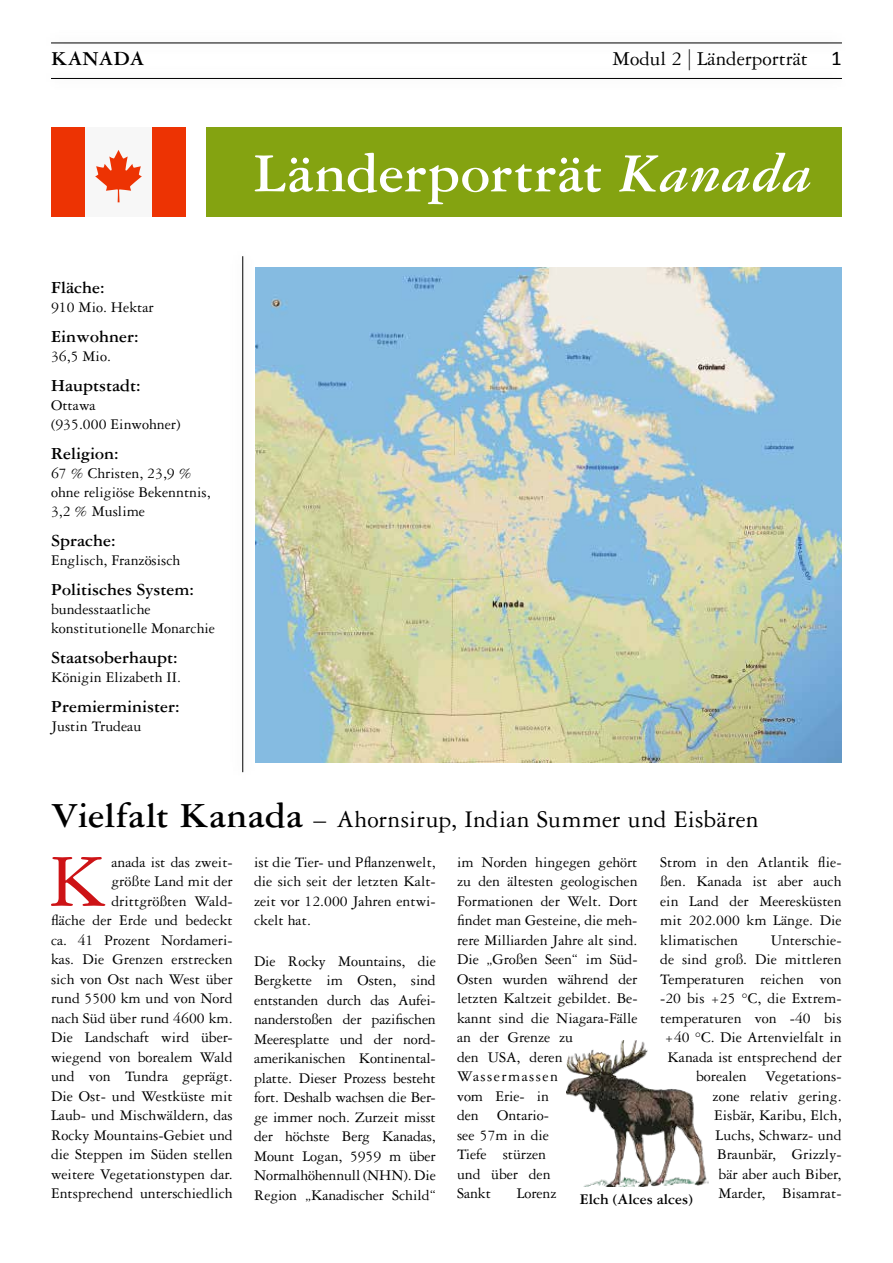
<style>
.page{position:relative;width:893px;height:1263px;background:#fff}
.page>*{position:absolute;margin:0;border:0;box-sizing:border-box;transform-origin:0 0}
.t1{font:79.5px "Garamond 3 LT Std";color:#cd1316}
.t2{font:700 58.5px "Garamond 3 LT Std";letter-spacing:.01em;color:#fff}
.t3{font:25.5px "Garamond 3 LT Std";letter-spacing:.01em;color:#000}
.t4{font:21px "Garamond 3 LT Std";color:#000}
.t5{font:700 21px "Garamond 3 LT Std";color:#000}
.t6{font:700 18px "Garamond 3 LT Std";color:#000}
.t7{font:15.75px/19.5px "Garamond 3 LT Std";color:#000}
.t8{font:700 15.75px "Garamond 3 LT Std";color:#000}
.s1{font-family:"Calibri"}
.s2{font-style:italic}
.s3{font-weight:700;font-size:37.5px}
</style>
<div class="page">
<hr style="left:51px;top:78px;width:791px;height:1px;background:#000">
<hr style="left:51px;top:43px;width:791px;height:1px;background:#000">
<img style="left:567px;top:1041px;width:141px;height:145px">
<hr style="left:242px;top:256px;width:1px;height:516px;background:#000">
<img style="left:255px;top:268px;width:587px;height:495px">
<div style="left:207px;top:128px;width:635px;height:89px;background:#84a311"></div>
<div style="left:85px;top:128px;width:67px;height:89px;background:#f7f7f7"></div>
<div style="left:152px;top:128px;width:34px;height:89px;background:#ed3303"></div>
<div style="left:51px;top:128px;width:34px;height:89px;background:#ed3303"></div>
<svg style="left:95px;top:150px;width:47px;height:52px"></svg>
<h3 class="t5" style="left:51px;top:47px;width:95px">KANADA</h3>
<h3 class="t4" style="left:613px;top:48px;width:231px">Modul 2 | Länderporträt <span class="s1">1</span></h3>
<p class="t6" style="left:51px;top:278px;width:55px">Fläche:</p>
<p class="t7" style="left:51px;top:297px;width:104px">910 Mio. Hektar</p>
<p class="t6" style="left:51px;top:327px;width:89px">Einwohner:</p>
<p class="t7" style="left:51px;top:346px;width:61px">36,5 Mio.</p>
<p class="t6" style="left:51px;top:376px;width:91px">Hauptstadt:</p>
<p class="t7" style="left:51px;top:396px;width:131px;line-height:18.9px">Ottawa<br>(935.000 Einwohner)</p>
<p class="t6" style="left:51px;top:444px;width:69px">Religion:</p>
<p class="t7" style="left:51px;top:464px;width:161px;line-height:18.9px">67 % Christen, 23,9 % ohne religiöse Bekenntnis,<br>3,2 % Muslime</p>
<p class="t6" style="left:51px;top:530px;width:66px">Sprache:</p>
<p class="t7" style="left:51px;top:550px;width:131px">Englisch, Französisch</p>
<p class="t6" style="left:51px;top:579px;width:144px">Politisches System:</p>
<p class="t7" style="left:51px;top:599px;width:166px;line-height:18.9px">bundesstaatliche konstitutionelle Monarchie</p>
<p class="t6" style="left:51px;top:647px;width:128px">Staatsoberhaupt:</p>
<p class="t7" style="left:51px;top:667px;width:131px">Königin Elizabeth II.</p>
<p class="t6" style="left:51px;top:696px;width:130px">Premierminister:</p>
<p class="t7" style="left:51px;top:716px;width:92px">Justin Trudeau</p>
<h2 class="t2" style="left:254px;top:141px;width:560px">Länderporträt <span class="s2">Kanada</span></h2>
<h3 class="t3" style="left:51px;top:805px;width:709px"><span class="s3">Vielfalt Kanada</span> – Ahornsirup, Indian Summer und Eisbären</h3>
<h1 class="t1" style="left:48px;top:839px;width:59px">K</h1>
<p class="t7" style="left:660px;top:852px;width:183px;text-align:justify">Strom in den Atlantik flie&shy;ßen. Kanada ist aber auch ein Land der Meeresküsten mit 202.000 km Länge. Die klimatischen</p>
<p class="t7" style="left:51px;top:852px;width:183px;text-align:right">anada ist das zweit-<br>größte Land mit der drittgrößten Wald-<br>fläche der Erde und bedeckt ca. 41 Prozent Nordameri&shy;kas. Die Grenzen erstrecken sich von Ost nach West über rund 5500 km und von Nord nach Süd über rund 4600 km.<br>Die Landschaft wird über&shy;wiegend von borealem Wald und von Tundra geprägt.<br>Die Ost- und Westküste mit<br>Laub- und Mischwäldern, das<br>Rocky Mountains-Gebiet und die Steppen im Süden stellen weitere Vegetationstypen dar.<br>Entsprechend unterschiedlich</p>
<p class="t7" style="left:254px;top:852px;width:183px;text-align:justify">ist die Tier- und Pflanzenwelt, die sich seit der letzten Kalt&shy;zeit vor 12.000 Jahren entwi&shy;ckelt hat.</p>
<p class="t7" style="left:457px;top:852px;width:182px">im Norden hingegen gehört zu den ältesten geologischen<br>Formationen der Welt. Dort findet man Gesteine, die meh&shy;rere Milliarden Jahre alt sind.<br>Die „Großen Seen“ im Süd-<br>Osten wurden während der letzten Kaltzeit gebildet. Be&shy;kannt sind die Niagara-Fälle an der Grenze zu<br>den USA, deren<br>Wassermassen<br>vom Erie- in<br>den Ontario-<br>see 57m in die<br>Tiefe stürzen<br>und über den<br>Sankt</p>
<p class="t7" style="left:660px;top:930px;width:183px;text-align:right">Unterschie-<br>de sind groß. Die mittleren<br>Temperaturen reichen von -20 bis +25 °C, die Extrem&shy;temperaturen von -40 bis +40 °C. Die Artenvielfalt in<br>Kanada ist entsprechend der borealen Vegetations-<br>zone relativ gering.<br>Eisbär, Karibu, Elch,<br>Luchs, Schwarz- und<br>Braunbär, Grizzly-<br>bär aber auch Biber,<br>Marder, Bisamrat-</p>
<p class="t7" style="left:254px;top:951px;width:183px;text-align:justify">Die Rocky Mountains, die Bergkette im Osten, sind entstanden durch das Aufei&shy;nanderstoßen der pazifischen Meeresplatte und der nord&shy;amerikanischen Kontinental&shy;platte. Dieser Prozess besteht fort. Deshalb wachsen die Ber&shy;ge immer noch. Zurzeit misst der höchste Berg Kanadas, Mount Logan, 5959 m über Normalhöhennull (NHN). Die Region „Kanadischer Schild“</p>
<p class="t7" style="left:517px;top:1184px;width:41px">Lorenz</p>
<p class="t8" style="left:580px;top:1191px;width:114px">Elch (Alces alces)</p>
</div>
